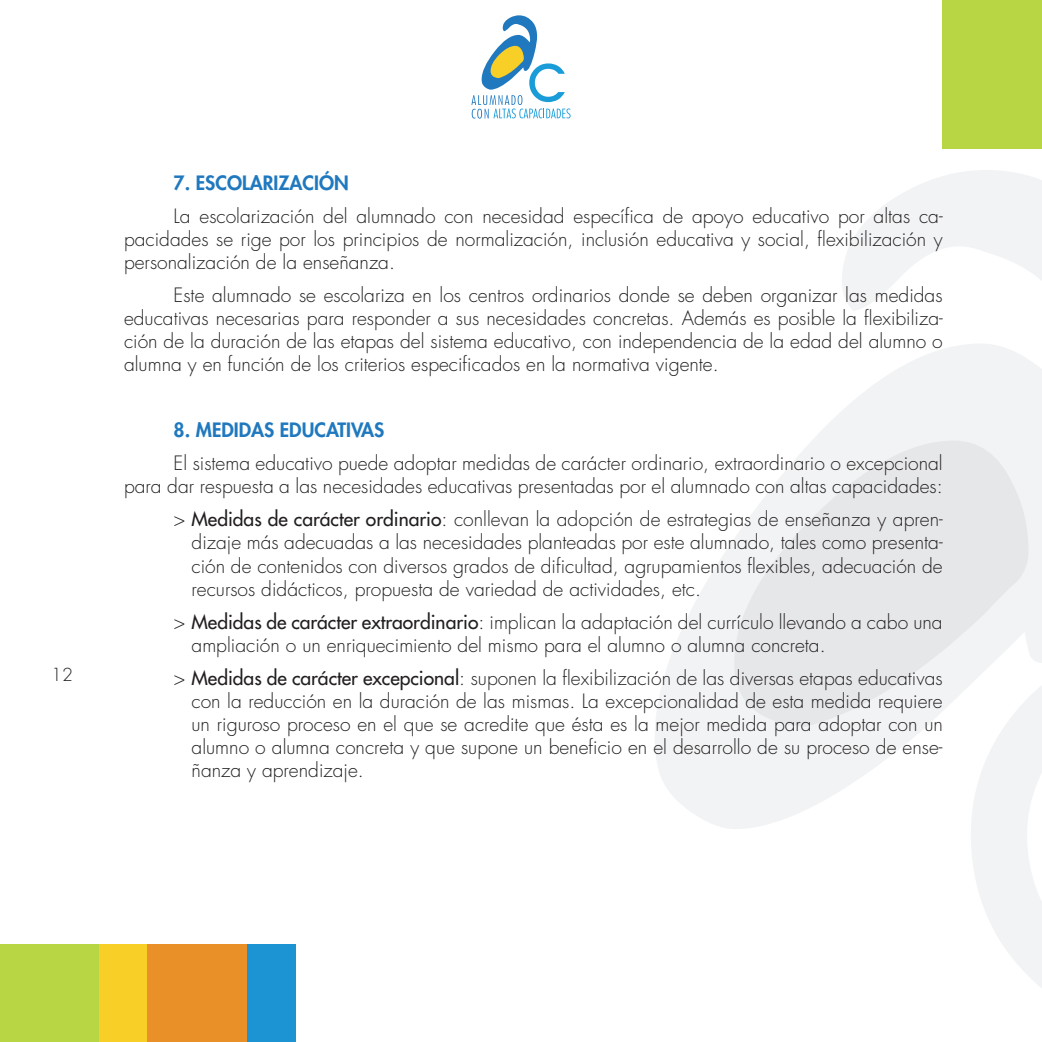
<style>
.page{position:relative;width:1042px;height:1042px;background:#fff}
.page>*{position:absolute;margin:0;border:0;box-sizing:border-box;transform-origin:0 0}
.t1{font:300 19.25px/23.1px "Futura Std";color:#231f20;text-align:justify}
.t2{font:800 19.25px "Futura Std";color:#2079bf}
.t3{font:300 17.5px "Futura Std";color:#231f20}
.s1{font-weight:500}
</style>
<div class="page">
<div style="left:943px;top:0;width:99px;height:149px;background:#b8d543"></div>
<div style="left:0;top:945px;width:99px;height:97px;background:#b8d543"></div>
<div style="left:99px;top:945px;width:49px;height:97px;background:#f8cf27"></div>
<div style="left:148px;top:945px;width:99px;height:97px;background:#e99028"></div>
<div style="left:247px;top:945px;width:49px;height:97px;background:#1c94d3"></div>
<svg style="left:471px;top:15px;width:99px;height:104px"></svg>
<svg style="left:655px;top:170px;width:386px;height:659px"></svg>
<svg style="left:971px;top:642px;width:70px;height:345px"></svg>
<svg style="left:734px;top:440px;width:294px;height:287px;fill:#e6e7e9"></svg>
<p class="t3" style="left:51px;top:664px;width:23px">12</p>
<p class="t2" style="left:174px;top:170px;width:176px">7. ESCOLARIZACIÓN</p>
<p class="t1" style="left:124px;top:205px;width:820px;text-indent:50px">La escolarización del alumnado con necesidad específica de apoyo educativo por altas ca&shy;pacidades se rige por los principios de normalización, inclusión educativa y social, flexibilización y personalización de la enseñanza.</p>
<p class="t1" style="left:124px;top:284px;width:820px;text-indent:50px">Este alumnado se escolariza en los centros ordinarios donde se deben organizar las medidas educativas necesarias para responder a sus necesidades concretas. Además es posible la flexibiliza&shy;ción de la duración de las etapas del sistema educativo, con independencia de la edad del alumno o alumna y en función de los criterios especificados en la normativa vigente.</p>
<p class="t2" style="left:174px;top:418px;width:212px">8. MEDIDAS EDUCATIVAS</p>
<p class="t1" style="left:124px;top:452px;width:820px;text-align:right">El sistema educativo puede adoptar medidas de carácter ordinario, extraordinario o excepcional<br>para dar respuesta a las necesidades educativas presentadas por el alumnado con altas capacidades:</p>
<p class="t1" style="left:192px;top:508px;width:753px;text-indent:-18px">&gt; <span class="s1">Medidas de carácter ordinario</span>: conllevan la adopción de estrategias de enseñanza y apren&shy;dizaje más adecuadas a las necesidades planteadas por este alumnado, tales como presenta&shy;ción de contenidos con diversos grados de dificultad, agrupamientos flexibles, adecuación de recursos didácticos, propuesta de variedad de actividades, etc.</p>
<p class="t1" style="left:192px;top:611px;width:752px;text-indent:-18px">&gt; <span class="s1">Medidas de carácter extraordinario</span>: implican la adaptación del currículo llevando a cabo una ampliación o un enriquecimiento del mismo para el alumno o alumna concreta.</p>
<p class="t1" style="left:192px;top:667px;width:753px;text-indent:-18px">&gt; <span class="s1">Medidas de carácter excepcional</span>: suponen la flexibilización de las diversas etapas educativas con la reducción en la duración de las mismas. La excepcionalidad de esta medida requiere un riguroso proceso en el que se acredite que ésta es la mejor medida para adoptar con un alumno o alumna concreta y que supone un beneficio en el desarrollo de su proceso de ense&shy;ñanza y aprendizaje.</p>
</div>
